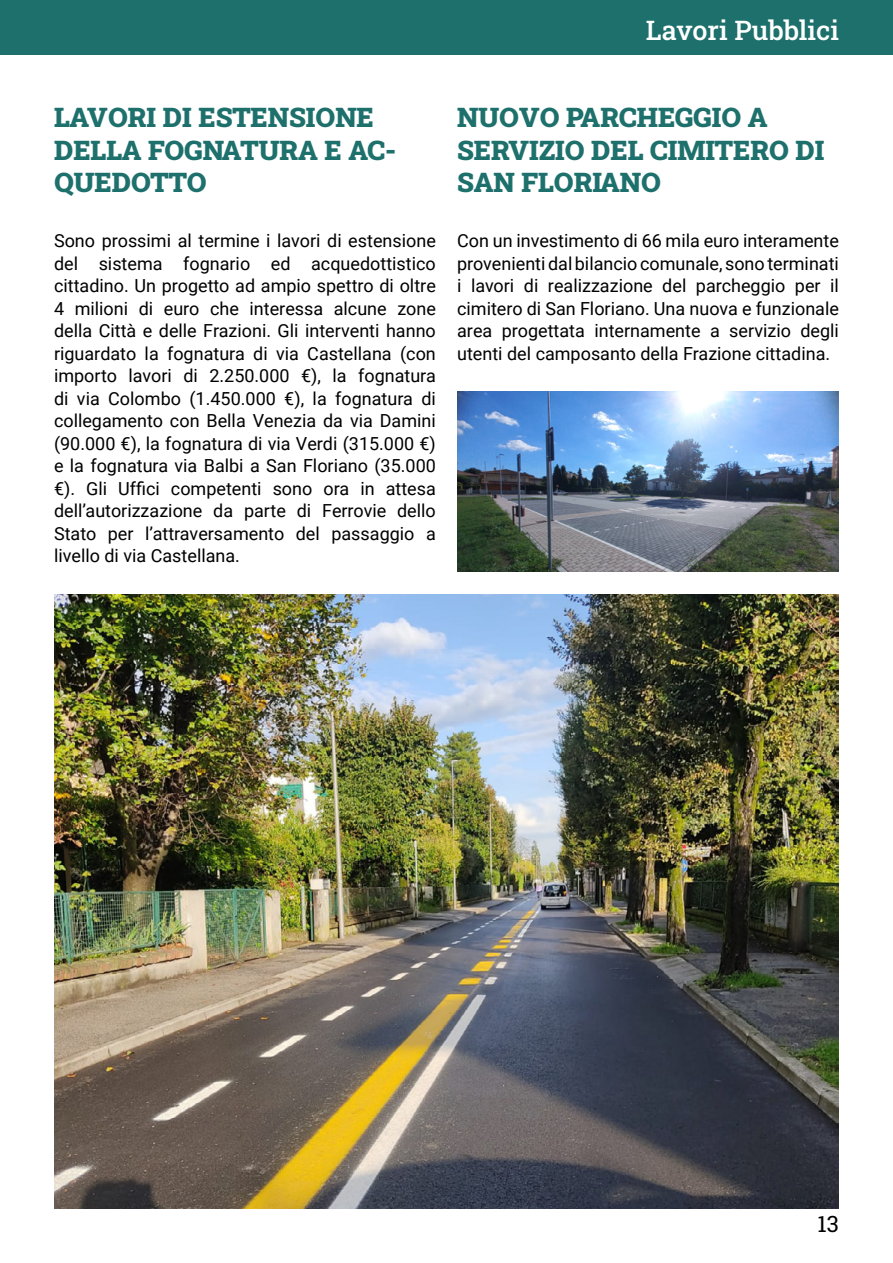
<style>
.page{position:relative;width:893px;height:1263px;background:#fff}
.page>*{position:absolute;margin:0;border:0;box-sizing:border-box;transform-origin:0 0}
.t1{font:27px/32.4px "Roboto Slab";color:#1d706b}
.t2{font:27px "Roboto Slab";color:#fff}
.t3{font:22.5px "Roboto Slab";color:#000}
.t4{font:18px/22.5px "Roboto";color:#000;text-align:justify}
</style>
<div class="page">
<img style="left:457px;top:392px;width:382px;height:180px">
<div style="left:0;top:0;width:893px;height:55px;background:#1d706b"></div>
<img style="left:54px;top:594px;width:785px;height:615px">
<h1 class="t2" style="left:646px;top:11px;width:195px">Lavori Pubblici</h1>
<h1 class="t1" style="left:54px;top:101px;width:343px">LAVORI DI ESTENSIONE<br>DELLA FOGNATURA E AC-<br>QUEDOTTO</h1>
<p class="t4" style="left:54px;top:229px;width:383px">Sono prossimi al termine i lavori di estensione del sistema fognario ed acquedottistico cittadino. Un progetto ad ampio spettro di oltre 4 milioni di euro che interessa alcune zone della Città e delle Frazioni. Gli interventi hanno riguardato la fognatura di via Castellana (con importo lavori di 2.250.000 €), la fognatura di via Colombo (1.450.000 €), la fognatura di collegamento con Bella Venezia da via Damini (90.000 €), la fognatura di via Verdi (315.000 €) e la fognatura via Balbi a San Floriano (35.000 €). Gli Uffici competenti sono ora in attesa dell’autorizzazione da parte di Ferrovie dello Stato per l’attraversamento del passaggio a livello di via Castellana.</p>
<h1 class="t1" style="left:457px;top:101px;width:369px">NUOVO PARCHEGGIO A<br>SERVIZIO DEL CIMITERO DI<br>SAN FLORIANO</h1>
<p class="t4" style="left:457px;top:229px;width:383px">Con un investimento di 66 mila euro interamente provenienti dal bilancio comunale, sono terminati i lavori di realizzazione del parcheggio per il cimitero di San Floriano. Una nuova e funzionale area progettata internamente a servizio degli utenti del camposanto della Frazione cittadina.</p>
<p class="t3" style="left:817px;top:1209px;width:23px">13</p>
</div>
